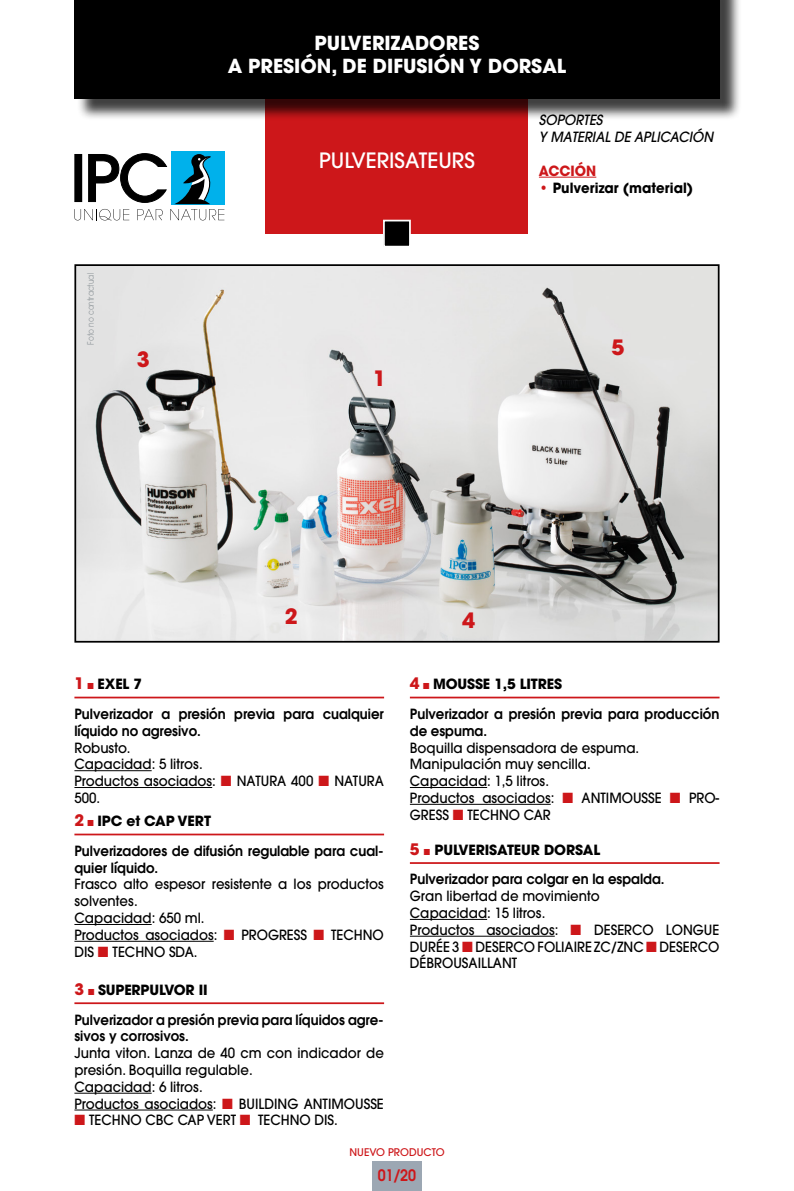
<style>
.page{position:relative;width:794px;height:1191px;background:#fff}
.page>*{position:absolute;margin:0;border:0;box-sizing:border-box;transform-origin:0 0}
.t1{font:500 21px "Avant Garde";color:#fff}
.t2{font:700 21px "Avant Garde";color:#cd171a}
.t3{font:700 19.25px "Avant Garde";color:#fff}
.t4{font:600 15.75px "Avant Garde";color:#cd171a;scale:.9 1}
.t5{font:500 14px/16.8px "Avant Garde";color:#000;scale:.95 1}
.t6{font:600 14px/16.8px "Avant Garde";color:#000;scale:.95 1}
.t7{font:700 14px "Avant Garde";letter-spacing:-.01em;color:#000}
.t8{font:italic 500 14px "Avant Garde";color:#000;scale:.95 1}
.t9{font:700 14px "Avant Garde";letter-spacing:-.01em;color:#000;scale:.95 1}
.t10{font:700 14px "Avant Garde";color:#cd171a;scale:.95 1}
.t11{font:500 10.5px "Avant Garde";color:#cd171a}
.t12{font:8.75px "Avant Garde";color:#91989c;scale:.85 1}
.s1{color:#cd171a}
.s2{font-size:15.75px;color:#cd171a}
</style>
<div class="page">
<div style="left:266px;top:94px;width:262px;height:140px;background:#cd171a"></div>
<div style="left:77px;top:0;width:664px;height:121px;background:#000;opacity:.75"></div>
<div style="left:74px;top:0;width:645px;height:99px;background:#000"></div>
<div style="left:372px;top:1161px;width:50px;height:30px;background:#9ca7b3"></div>
<div style="left:171px;top:151px;width:53px;height:53px;background:#00b1eb"></div>
<svg style="left:74px;top:153px;width:150px;height:67px"></svg>
<div style="left:384px;top:221px;width:26px;height:26px;background:#000"></div>
<div style="left:383px;top:220px;width:28px;height:27px;border:2px solid #fff"></div>
<img style="left:77px;top:267px;width:639px;height:372px">
<div style="left:74px;top:264px;width:645px;height:378px;border:2px solid #000"></div>
<hr style="left:410px;top:787px;width:77px;height:1px;background:#000">
<hr style="left:410px;top:804px;width:141px;height:1px;background:#000">
<hr style="left:74px;top:770px;width:78px;height:1px;background:#000">
<hr style="left:74px;top:787px;width:138px;height:1px;background:#000">
<hr style="left:74px;top:924px;width:78px;height:1px;background:#000">
<hr style="left:74px;top:941px;width:140px;height:1px;background:#000">
<hr style="left:74px;top:1092px;width:78px;height:1px;background:#000">
<hr style="left:74px;top:1109px;width:139px;height:1px;background:#000">
<hr style="left:410px;top:919px;width:77px;height:1px;background:#000">
<hr style="left:410px;top:936px;width:145px;height:1px;background:#000">
<hr style="left:410px;top:696px;width:309px;height:2px;background:#cd171a">
<hr style="left:74px;top:696px;width:310px;height:2px;background:#cd171a">
<hr style="left:74px;top:833px;width:310px;height:2px;background:#cd171a">
<hr style="left:74px;top:1002px;width:310px;height:2px;background:#cd171a">
<hr style="left:410px;top:862px;width:309px;height:2px;background:#cd171a">
<hr style="left:539px;top:177px;width:57px;height:1px;background:#cd171a">
<p class="t3" style="left:314px;top:30px;width:166px">PULVERIZADORES</p>
<p class="t3" style="left:228px;top:54px;width:340px">A PRESIÓN, DE DIFUSIÓN Y DORSAL</p>
<p class="t12" style="left:85px;top:345px;width:86px;rotate:-90deg">Foto no contractual</p>
<p class="t2" style="left:137px;top:346px;width:14px">3</p>
<p class="t1" style="left:319px;top:148px;width:157px">PULVERISATEURS</p>
<p class="t2" style="left:373px;top:365px;width:14px">1</p>
<p class="t8" style="left:539px;top:112px;width:68px">SOPORTES</p>
<p class="t8" style="left:539px;top:128px;width:185px">Y MATERIAL DE APLICACIÓN</p>
<p class="t10" style="left:539px;top:161px;width:62px">ACCIÓN</p>
<p class="t9" style="left:539px;top:178px;width:164px"><span class="s1">•</span> Pulverizar (material)</p>
<p class="t2" style="left:611px;top:333px;width:14px">5</p>
<p class="t2" style="left:285px;top:603px;width:14px">2</p>
<p class="t2" style="left:462px;top:607px;width:14px">4</p>
<p class="t7" style="left:74px;top:675px;width:69px"><span class="s2">1</span> <span class="s1">■</span> EXEL 7</p>
<p class="t7" style="left:410px;top:675px;width:154px"><span class="s2">4</span> <span class="s1">■</span> MOUSSE 1,5 LITRES</p>
<p class="t6" style="left:74px;top:705px;width:327px">Pulverizador a presión previa para cualquier líquido no agresivo.</p>
<p class="t5" style="left:74px;top:739px;width:60px">Robusto.</p>
<p class="t5" style="left:74px;top:756px;width:136px">Capacidad: 5 litros.</p>
<p class="t5" style="left:74px;top:772px;width:327px">Productos asociados: <span class="s1">■</span> NATURA 400 <span class="s1">■</span> NATURA<br>500.</p>
<p class="t7" style="left:74px;top:811px;width:138px"><span class="s2">2</span> <span class="s1">■</span> IPC et CAP VERT</p>
<p class="t6" style="left:74px;top:842px;width:327px">Pulverizadores de difusión regulable para cual&shy;quier líquido.</p>
<p class="t5" style="left:74px;top:876px;width:327px">Frasco alto espesor resistente a los productos solventes.</p>
<p class="t5" style="left:74px;top:909px;width:139px">Capacidad: 650 ml.</p>
<p class="t5" style="left:74px;top:926px;width:327px">Productos asociados: <span class="s1">■</span> PROGRESS <span class="s1">■</span> TECHNO<br>DIS <span class="s1">■</span> TECHNO SDA.</p>
<p class="t7" style="left:74px;top:980px;width:135px"><span class="s2">3</span> <span class="s1">■</span> SUPERPULVOR II</p>
<p class="t6" style="left:74px;top:1010px;width:327px">Pulverizador a presión previa para líquidos agre&shy;sivos y corrosivos.</p>
<p class="t5" style="left:74px;top:1044px;width:327px">Junta viton. Lanza de 40 cm con indicador de presión. Boquilla regulable.</p>
<p class="t5" style="left:74px;top:1078px;width:136px">Capacidad: 6 litros.</p>
<p class="t5" style="left:74px;top:1095px;width:327px">Productos asociados: <span class="s1">■</span> BUILDING ANTIMOUSSE</p>
<p class="t5" style="left:74px;top:1112px;width:279px"><span class="s1">■</span> TECHNO CBC CAP VERT <span class="s1">■</span> TECHNO DIS.</p>
<p class="t6" style="left:410px;top:705px;width:327px">Pulverizador a presión previa para producción de espuma.</p>
<p class="t5" style="left:410px;top:739px;width:243px">Boquilla dispensadora de espuma.</p>
<p class="t5" style="left:410px;top:756px;width:192px">Manipulación muy sencilla.</p>
<p class="t5" style="left:410px;top:772px;width:148px">Capacidad: 1,5 litros.</p>
<p class="t5" style="left:410px;top:789px;width:327px">Productos asociados: <span class="s1">■</span> ANTIMOUSSE <span class="s1">■</span> PRO-<br>GRESS <span class="s1">■</span> TECHNO CAR</p>
<p class="t7" style="left:410px;top:840px;width:192px"><span class="s2">5</span> <span class="s1">■</span> PULVERISATEUR DORSAL</p>
<p class="t6" style="left:410px;top:870px;width:269px">Pulverizador para colgar en la espalda.</p>
<p class="t5" style="left:410px;top:887px;width:201px">Gran libertad de movimiento</p>
<p class="t5" style="left:410px;top:904px;width:144px">Capacidad: 15 litros.</p>
<p class="t5" style="left:410px;top:921px;width:327px;text-align:justify">Productos asociados: <span class="s1">■</span> DESERCO LONGUE DURÉE 3 <span class="s1">■</span> DESERCO FOLIAIRE ZC/ZNC <span class="s1">■</span> DESERCO DÉBROUSAILLANT</p>
<p class="t11" style="left:349px;top:1145px;width:97px">NUEVO PRODUCTO</p>
<p class="t4" style="left:378px;top:1165px;width:44px">01/20</p>
</div>
